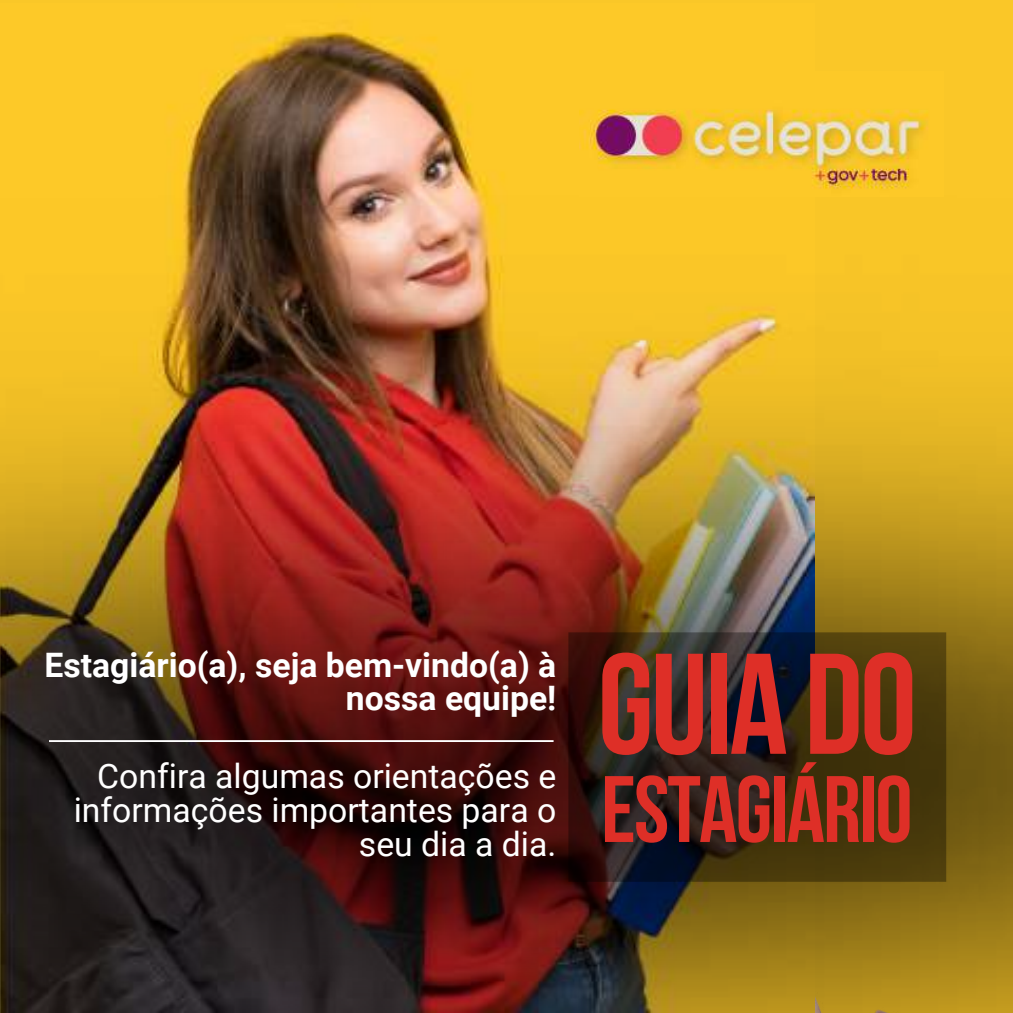
<style>
.page{position:relative;width:1013px;height:1013px;background:#fff}
.page>*{position:absolute;margin:0;border:0;box-sizing:border-box;transform-origin:0 0}
.t1{font:700 142.88px "Bebas Neue";letter-spacing:-.02em;color:#de2f27}
.t2{font:700 94px "Bebas Neue";letter-spacing:-.02em;color:#de2f27}
.t3{font:33.75px/33.8px "Roboto";color:#fff;text-align:right}
.t4{font:700 33.62px/32.8px "Roboto";color:#fff;text-align:right}
</style>
<div class="page">
<div style="left:0;top:0;width:1012px;height:1012px;background:#fac728"></div>
<img style="left:168px;top:32px;width:412px;height:164px">
<img style="left:0;top:196px;width:1012px;height:816px">
<hr style="left:49px;top:740px;width:504px;height:2px;background:#fff">
<img style="left:580px;top:109px;width:348px;height:80px">
<svg style="left:568px;top:632px;width:378px;height:249px;background:#332916"></svg>
<p class="t4" style="left:44px;top:649px;width:513px">Estagiário(a), seja bem-vindo(a) à nossa equipe!</p>
<p class="t3" style="left:74px;top:760px;width:484px">Confira algumas orientações e informações importantes para o seu dia a dia.</p>
<h1 class="t1" style="left:598px;top:646px;width:320px">GUIA do</h1>
<h2 class="t2" style="left:601px;top:771px;width:313px">ESTAGIÁRIO</h2>
</div>
